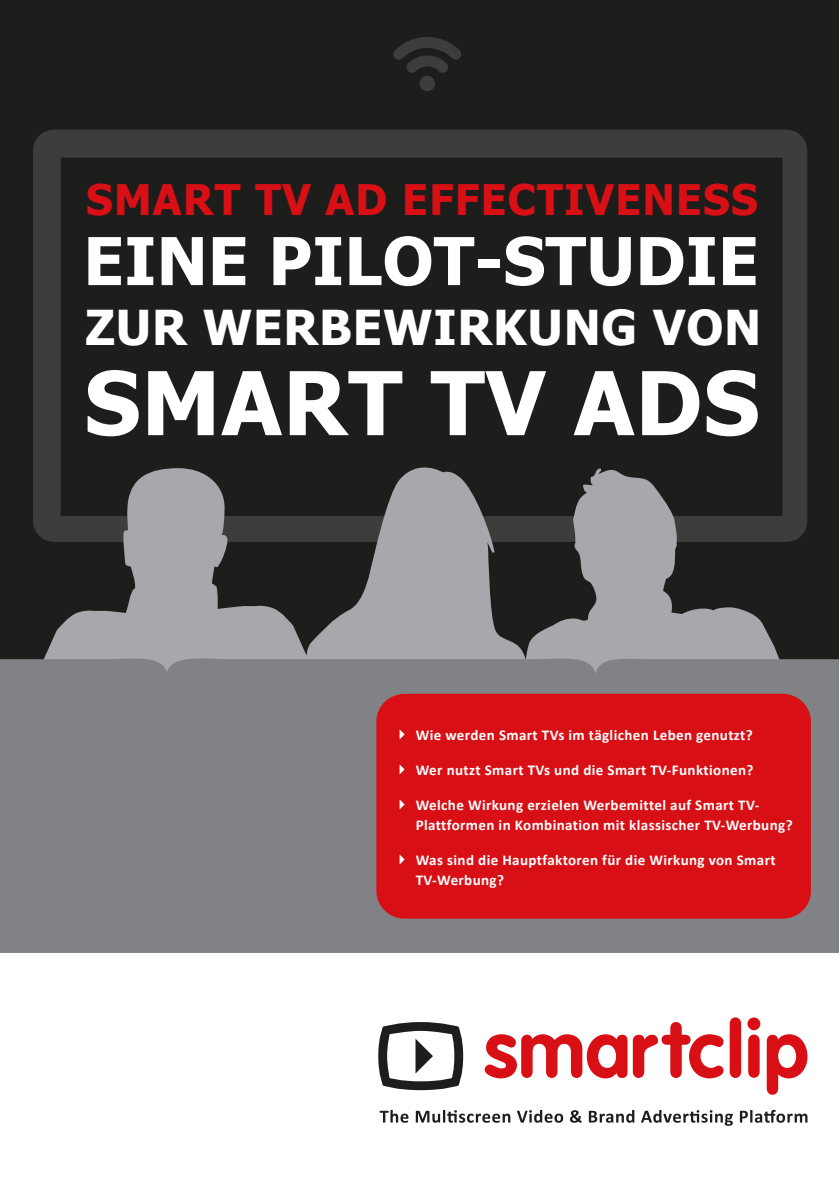
<style>
.page{position:relative;width:840px;height:1191px;background:#fff}
.page>*{position:absolute;margin:0;border:0;box-sizing:border-box;transform-origin:0 0}
.t1{font:700 88px "Tahoma";letter-spacing:.015em;color:#fff}
.t2{font:700 66px "Tahoma";letter-spacing:.005em;color:#fff}
.t3{font:700 48px "Tahoma";letter-spacing:.015em;color:#fff}
.t4{font:700 42px "Tahoma";letter-spacing:.03em;color:#d90f16}
.t5{font:700 15px/20px "Calibri";letter-spacing:.025em;color:#fff}
</style>
<div class="page">
<div style="left:0;top:1px;width:838px;height:946px;background:#1d1d1b"></div>
<svg style="left:33px;top:130px;width:773px;height:411px"></svg>
<svg style="left:33px;top:468px;width:269px;height:185px"></svg>
<svg style="left:302px;top:457px;width:286px;height:196px;fill:#a6a8ab"></svg>
<svg style="left:518px;top:468px;width:274px;height:185px"></svg>
<div style="left:0;top:653px;width:838px;height:300px;background:#808285"></div>
<svg style="left:729px;top:1017px;width:11px;height:61px"></svg>
<svg style="left:747px;top:1017px;width:13px;height:60px"></svg>
<svg style="left:766px;top:1034px;width:41px;height:60px"></svg>
<svg style="left:484px;top:1022px;width:239px;height:56px"></svg>
<svg style="left:378px;top:1022px;width:85px;height:68px"></svg>
<svg style="left:379px;top:1110px;width:29px;height:12px"></svg>
<svg style="left:415px;top:1110px;width:95px;height:12px"></svg>
<svg style="left:517px;top:1110px;width:46px;height:12px"></svg>
<svg style="left:569px;top:1110px;width:12px;height:12px"></svg>
<svg style="left:588px;top:1110px;width:46px;height:12px"></svg>
<svg style="left:641px;top:1110px;width:91px;height:15px"></svg>
<svg style="left:739px;top:1109px;width:68px;height:13px"></svg>
<svg style="left:393px;top:37px;width:68px;height:54px"></svg>
<div style="left:376px;top:694px;width:434px;height:224px;background:#d90f16;border-radius:28px"></div>
<svg style="left:399px;top:729px;width:5px;height:10px"></svg>
<svg style="left:399px;top:764px;width:5px;height:10px"></svg>
<svg style="left:399px;top:799px;width:5px;height:10px"></svg>
<svg style="left:399px;top:854px;width:5px;height:10px"></svg>
<h3 class="t4" style="left:86px;top:173px;width:672px">SMART TV AD EFFECTIVENESS</h3>
<h2 class="t2" style="left:83px;top:219px;width:676px">EINE PILOT-STUDIE</h2>
<h3 class="t3" style="left:85px;top:297px;width:677px">ZUR WERBEWIRKUNG VON</h3>
<h1 class="t1" style="left:84px;top:347px;width:676px">SMART TV ADS</h1>
<p class="t5" style="left:415px;top:725px;width:338px">Wie werden Smart TVs im täglichen Leben genutzt?</p>
<p class="t5" style="left:415px;top:760px;width:339px">Wer nutzt Smart TVs und die Smart TV-Funktionen?</p>
<p class="t5" style="left:415px;top:795px;width:378px">Welche Wirkung erzielen Werbemittel auf Smart TV-<br>Plattformen in Kombination mit klassischer TV-Werbung?</p>
<p class="t5" style="left:415px;top:850px;width:361px">Was sind die Hauptfaktoren für die Wirkung von Smart<br>TV-Werbung?</p>
</div>
